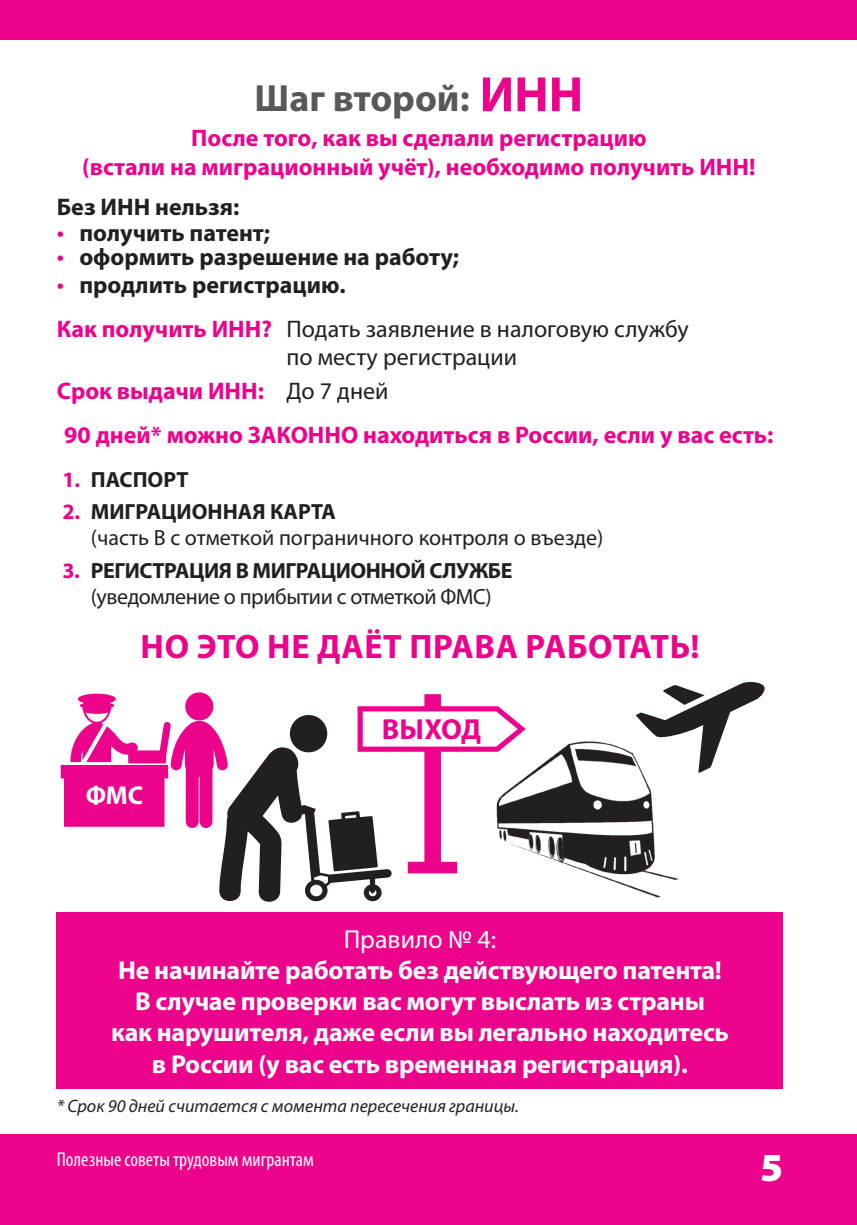
<style>
.page{position:relative;width:857px;height:1225px;background:#fff}
.page>*{position:absolute;margin:0;border:0;box-sizing:border-box;transform-origin:0 0}
.t1{font:900 40px "Myriad Pro";color:#fff}
.t2{font:700 38px "Myriad Pro";color:#57585a}
.t3{font:700 34px "Myriad Pro";letter-spacing:.02em;color:#ed028c}
.t4{font:700 29px "Myriad Pro";letter-spacing:-.015em;color:#ed028c}
.t5{font:700 26px/31.2px "Myriad Pro";letter-spacing:-.01em;color:#fff;text-align:center}
.t6{font:26px "Myriad Pro";color:#fff}
.t7{font:700 25.8px "Myriad Pro";color:#fff}
.t8{font:700 24px/28.8px "Myriad Pro";color:#ed028c;text-align:center}
.t9{font:700 24px "Myriad Pro";color:#231f20}
.t10{font:24px/28px "Myriad Pro";color:#231f20}
.t11{font:22px/26.4px "Myriad Pro";letter-spacing:-.005em;color:#231f20}
.t12{font:700 22px "Myriad Pro";letter-spacing:-.02em;color:#231f20}
.t13{font:700 22px "Myriad Pro";color:#231f20}
.t14{font:condensed 20px "Myriad Pro";color:#fff}
.t15{font:italic 18px "Myriad Pro";color:#231f20}
.s1{font-size:50px;color:#ed028c}
.s2{font-weight:400;font-size:26px;color:#ed028c}
.s3{color:#ed028c}
.s4{font-weight:700;color:#ed028c}
.s5{font-weight:700}
</style>
<div class="page">
<div style="left:0;top:1134px;width:856px;height:91px;background:#ed028c"></div>
<div style="left:0;top:0;width:856px;height:40px;background:#ed028c"></div>
<img style="left:525px;top:728px;width:154px;height:170px">
<div style="left:57px;top:912px;width:725px;height:177px;background:#ed028c"></div>
<svg style="left:635px;top:682px;width:130px;height:91px"></svg>
<svg style="left:61px;top:693px;width:464px;height:209px"></svg>
<h2 class="t2" style="left:254px;top:74px;width:330px">Шаг второй: <span class="s1">ИНН</span></h2>
<p class="t8" style="left:82px;top:122px;width:674px">После того, как вы сделали регистрацию<br>(встали на миграционный учёт), необходимо получить ИНН!</p>
<p class="t9" style="left:57px;top:191px;width:184px">Без ИНН нельзя:</p>
<p class="t9" style="left:57px;top:217px;width:215px"><span class="s2">•</span> получить патент;</p>
<p class="t9" style="left:57px;top:241px;width:403px"><span class="s2">•</span> оформить разрешение на работу;</p>
<p class="t9" style="left:57px;top:269px;width:290px"><span class="s2">•</span> продлить регистрацию.</p>
<p class="t8" style="left:57px;top:314px;width:217px">Как получить ИНН?</p>
<p class="t8" style="left:57px;top:375px;width:208px">Срок выдачи ИНН:</p>
<p class="t10" style="left:286px;top:314px;width:403px">Подать заявление в налоговую службу по месту регистрации</p>
<p class="t10" style="left:286px;top:376px;width:103px">До 7 дней</p>
<p class="t8" style="left:64px;top:420px;width:710px">90 дней* можно ЗАКОННО находиться в России, если у вас есть:</p>
<p class="t13" style="left:62px;top:465px;width:127px"><span class="s3">1.</span> ПАСПОРТ</p>
<p class="t11" style="left:91px;top:498px;width:514px;text-indent:-28px"><span class="s4">2.</span> <span class="s5">МИГРАЦИОННАЯ КАРТА<br></span>(часть В с отметкой пограничного контроля о въезде)</p>
<p class="t12" style="left:62px;top:556px;width:142px"><span class="s3">3.</span> РЕГИСТРАЦИЯ</p>
<p class="t12" style="left:235px;top:556px;width:278px">В МИГРАЦИОННОЙ СЛУЖБЕ</p>
<p class="t11" style="left:91px;top:583px;width:402px">(уведомление о прибытии с отметкой ФМС)</p>
<h3 class="t3" style="left:140px;top:625px;width:560px">НО ЭТО НЕ ДАЁТ ПРАВА РАБОТАТЬ!</h3>
<p class="t7" style="left:86px;top:779px;width:59px">ФМС</p>
<p class="t4" style="left:382px;top:710px;width:101px">ВЫХОД</p>
<p class="t6" style="left:343px;top:923px;width:154px">Правило № 4:</p>
<p class="t5" style="left:111px;top:954px;width:619px">Не начинайте работать без действующего патента!<br>В случае проверки вас могут выслать из страны<br>как нарушителя, даже если вы легально находитесь в России (у вас есть временная регистрация).</p>
<p class="t15" style="left:57px;top:1094px;width:463px">* Срок 90 дней считается с момента пересечения границы.</p>
<p class="t14" style="left:57px;top:1147px;width:258px">Полезные советы трудовым мигрантам</p>
<h1 class="t1" style="left:759px;top:1145px;width:24px">5</h1>
</div>
